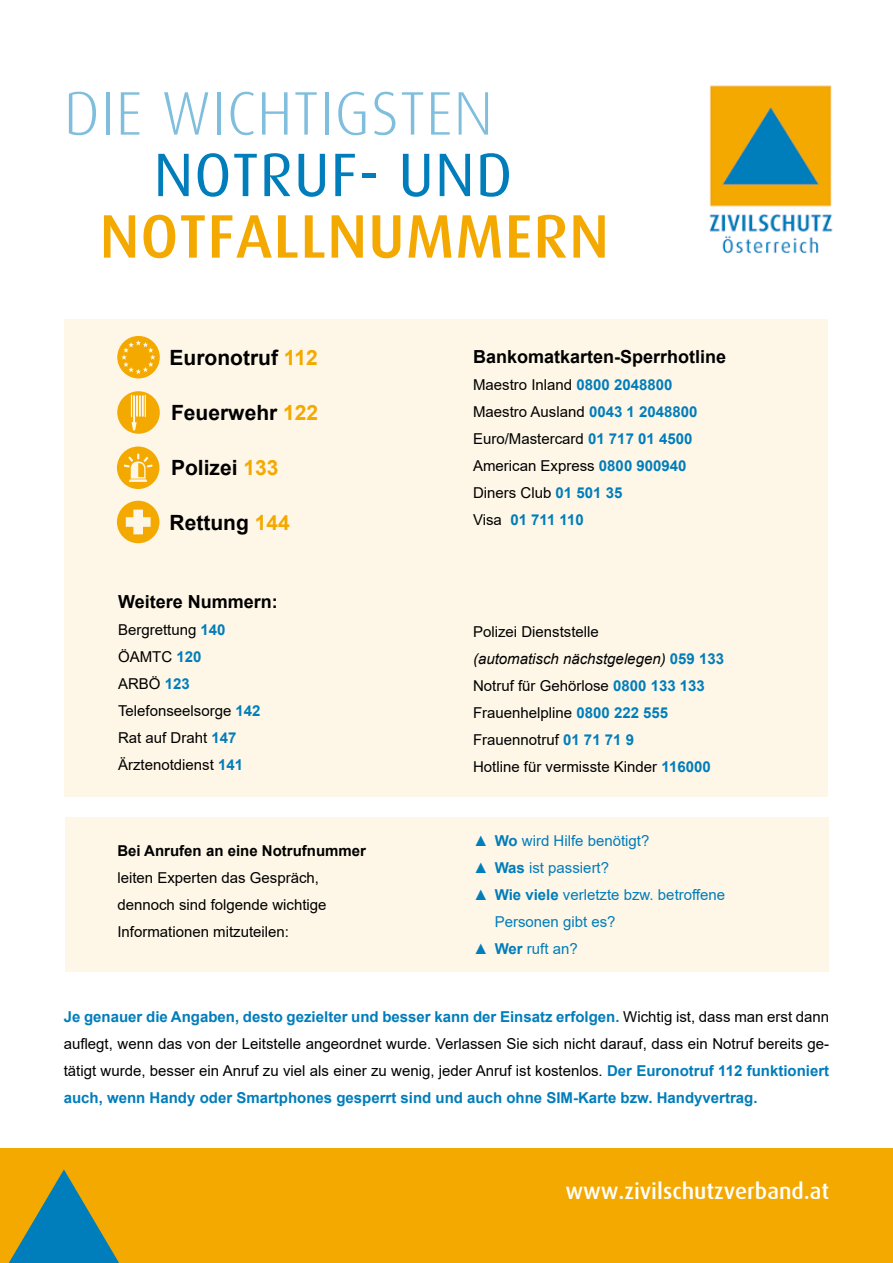
<style>
.page{position:relative;width:893px;height:1263px;background:#fff}
.page>*{position:absolute;margin:0;border:0;box-sizing:border-box;transform-origin:0 0}
.t1{font:300 61.5px "Dax";letter-spacing:.015em;color:#80bedd}
.t2{font:500 61.5px "Dax";letter-spacing:.015em;color:#f4a900}
.t3{font:61.5px "Dax";letter-spacing:.015em;color:#007dbb}
.t4{font:500 22.5px "Dax";color:#fff}
.t5{font:700 21px "Arial";color:#000}
.t6{font:700 18px "Arial";color:#000}
.t7{font:15px/27px "Arial";color:#000}
.t8{font:15px/27px "Arial";color:#007dbb}
.t9{font:700 15px "Arial";color:#000}
.s1{color:#f4a900}
.s2{font-weight:700;color:#007dbb}
.s3{font-style:italic}
.s4{font-weight:700}
</style>
<div class="page">
<div style="left:65px;top:817px;width:763px;height:155px;background:#fef6e6"></div>
<div style="left:65px;top:319px;width:763px;height:477px;background:#fef6e6"></div>
<div style="left:0;top:1148px;width:893px;height:115px;background:#f4a900"></div>
<img style="left:709px;top:85px;width:124px;height:169px">
<svg style="left:117px;top:336px;width:43px;height:42px"></svg>
<svg style="left:117px;top:391px;width:43px;height:43px"></svg>
<svg style="left:117px;top:446px;width:42px;height:43px"></svg>
<svg style="left:117px;top:501px;width:42px;height:42px"></svg>
<svg style="left:9px;top:1169px;width:110px;height:94px"></svg>
<h1 class="t1" style="left:64px;top:80px;width:431px">DIE WICHTIGSTEN</h1>
<h1 class="t3" style="left:154px;top:141px;width:360px">NOTRUF- UND</h1>
<h1 class="t2" style="left:100px;top:202px;width:511px">NOTFALLNUMMERN</h1>
<h3 class="t5" style="left:170px;top:343px;width:150px">Euronotruf <span class="s1">112</span></h3>
<h3 class="t5" style="left:171px;top:398px;width:149px">Feuerwehr <span class="s1">122</span></h3>
<h3 class="t5" style="left:171px;top:453px;width:109px">Polizei <span class="s1">133</span></h3>
<h3 class="t5" style="left:170px;top:507px;width:122px">Rettung <span class="s1">144</span></h3>
<p class="t6" style="left:118px;top:589px;width:161px">Weitere Nummern:</p>
<p class="t7" style="left:118px;top:617px;width:144px">Bergrettung <span class="s2">140<br></span>ÖAMTC <span class="s2">120<br></span>ARBÖ <span class="s2">123<br></span>Telefonseelsorge <span class="s2">142<br></span>Rat auf Draht <span class="s2">147<br></span>Ärztenotdienst <span class="s2">141</span></p>
<p class="t9" style="left:117px;top:840px;width:250px">Bei Anrufen an eine Notrufnummer</p>
<p class="t7" style="left:117px;top:864px;width:211px">leiten Experten das Gespräch, dennoch sind folgende wichtige<br>Informationen mitzuteilen:</p>
<p class="t6" style="left:473px;top:344px;width:255px">Bankomatkarten-Sperrhotline</p>
<p class="t7" style="left:473px;top:371px;width:226px">Maestro Inland <span class="s2">0800 2048800<br></span>Maestro Ausland <span class="s2">0043 1 2048800<br></span>Euro/Mastercard <span class="s2">01 717 01 4500<br></span>American Express <span class="s2">0800 900940<br></span>Diners Club <span class="s2">01 501 35<br></span>Visa <span class="s2">01 711 110</span></p>
<p class="t7" style="left:473px;top:618px;width:252px">Polizei Dienststelle<br><span class="s3">(automatisch nächstgelegen)</span> <span class="s2">059 133<br></span>Notruf für Gehörlose <span class="s2">0800 133 133<br></span>Frauenhelpline <span class="s2">0800 222 555<br></span>Frauennotruf <span class="s2">01 71 71 9<br></span>Hotline für vermisste Kinder <span class="s2">116000</span></p>
<p class="t8" style="left:473px;top:827px;width:178px"><span class="s4">▲ Wo</span> wird Hilfe benötigt?</p>
<p class="t8" style="left:473px;top:854px;width:137px"><span class="s4">▲ Was</span> ist passiert?</p>
<p class="t8" style="left:495px;top:881px;width:232px;text-indent:-21px"><span class="s4">▲ Wie viele</span> verletzte bzw. betroffene<br>Personen gibt es?</p>
<p class="t8" style="left:473px;top:935px;width:106px"><span class="s4">▲ Wer</span> ruft an?</p>
<p class="t7" style="left:64px;top:1003px;width:767px;text-align:justify"><span class="s2">Je genauer die Angaben, desto gezielter und besser kann der Einsatz erfolgen.</span> Wichtig ist, dass man erst dann auflegt, wenn das von der Leitstelle angeordnet wurde. Verlassen Sie sich nicht darauf, dass ein Notruf bereits ge&shy;tätigt wurde, besser ein Anruf zu viel als einer zu wenig, jeder Anruf ist kostenlos. <span class="s2">Der Euronotruf 112 funktioniert auch, wenn Handy oder Smartphones gesperrt sind und auch ohne SIM-Karte bzw. Handyvertrag.</span></p>
<h2 class="t4" style="left:565px;top:1178px;width:265px">www.zivilschutzverband.at</h2>
</div>
